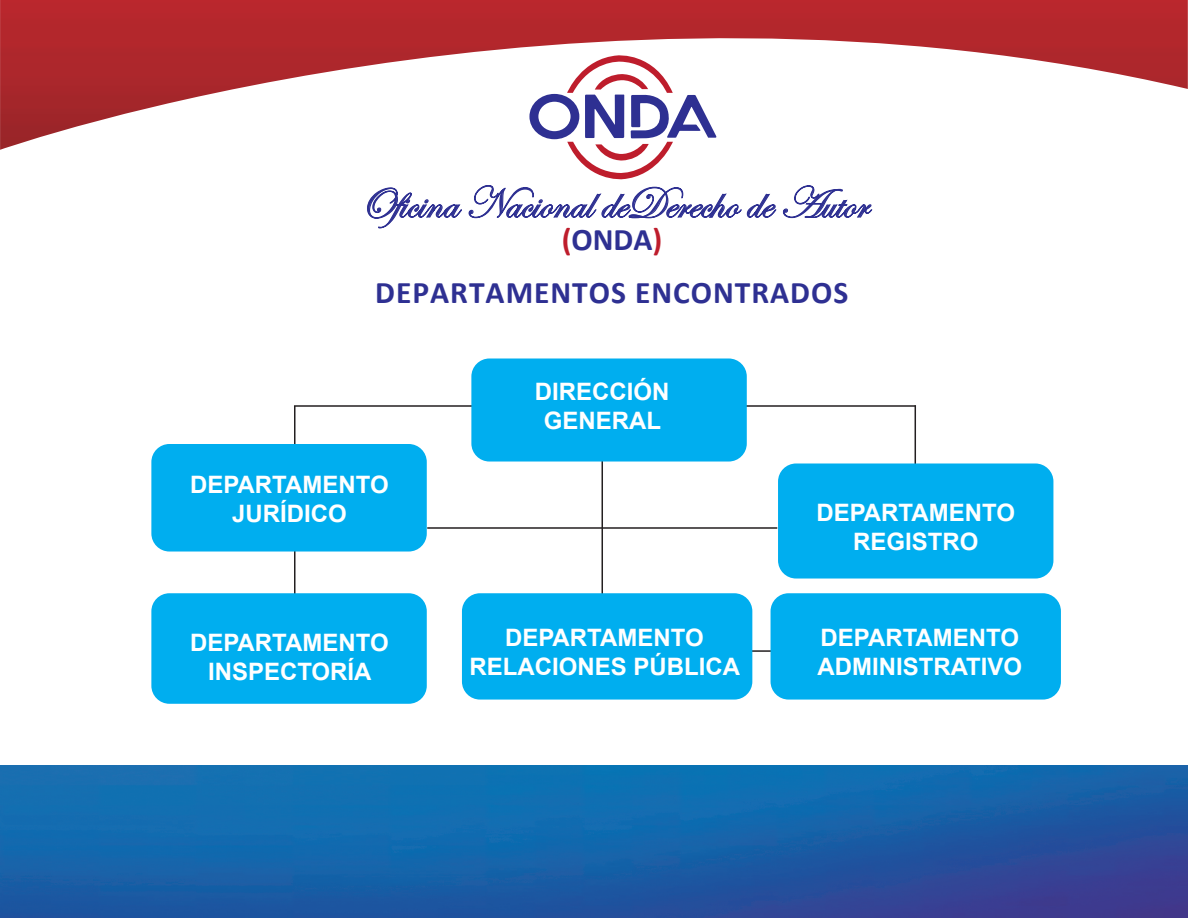
<style>
.page{position:relative;width:1188px;height:918px;background:#fff}
.page>*{position:absolute;margin:0;border:0;box-sizing:border-box;transform-origin:0 0}
.t1{font:45px "Edwardian Script ITC";color:#2e3092}
.t2{font:700 31.5px "Calibri";letter-spacing:.03em;color:#2e3092}
.t3{font:700 24px/28.8px "Arial";color:#fff;text-align:center}
.s1{color:#be1d2c}
</style>
<div class="page">
<img style="left:0;top:0;width:1188px;height:150px">
<img style="left:0;top:765px;width:1188px;height:153px">
<hr style="left:294px;top:406px;width:2px;height:255px;background:#231f20">
<hr style="left:915px;top:405px;width:1px;height:150px;background:#231f20">
<hr style="left:602px;top:427px;width:1px;height:255px;background:#231f20">
<hr style="left:427px;top:527px;width:350px;height:2px;background:#231f20">
<hr style="left:639px;top:650px;width:350px;height:2px;background:#231f20">
<hr style="left:294px;top:405px;width:622px;height:2px;background:#231f20">
<div style="left:778px;top:464px;width:275px;height:115px;background:#00aeef;border-radius:18px"></div>
<div style="left:471px;top:359px;width:276px;height:103px;background:#00aeef;border-radius:18px"></div>
<div style="left:462px;top:593px;width:290px;height:107px;background:#00aeef;border-radius:18px"></div>
<div style="left:771px;top:593px;width:290px;height:107px;background:#00aeef;border-radius:18px"></div>
<div style="left:151px;top:444px;width:276px;height:108px;background:#00aeef;border-radius:18px"></div>
<div style="left:151px;top:593px;width:276px;height:111px;background:#00aeef;border-radius:18px"></div>
<svg style="left:366px;top:52px;width:507px;height:177px"></svg>
<hr style="left:640px;top:883px;width:44px;height:2px;background:#1c56a0;border-radius:50%">
<div style="left:640px;top:849px;width:43px;height:33px;background:#145da4;border-radius:50%"></div>
<div style="left:639px;top:848px;width:41px;height:33px;border:1px solid #fff;border-radius:50%"></div>
<svg style="left:639px;top:849px;width:41px;height:36px"></svg>
<hr style="left:534px;top:883px;width:45px;height:2px;background:#1b59a2;border-radius:50%">
<div style="left:534px;top:848px;width:43px;height:34px;background:#1e5ea5;border-radius:50%"></div>
<div style="left:534px;top:848px;width:43px;height:33px;background:#1c61a8;border-radius:50%"></div>
<div style="left:532px;top:848px;width:43px;height:33px;border:1px solid #fff;border-radius:50%"></div>
<svg style="left:533px;top:848px;width:41px;height:37px"></svg>
<div style="left:587px;top:848px;width:44px;height:34px;background:#1260a7;border-radius:50%"></div>
<div style="left:585px;top:847px;width:43px;height:34px;border:1px solid #fff;border-radius:50%"></div>
<svg style="left:586px;top:848px;width:42px;height:37px"></svg>
<div style="left:692px;top:851px;width:40px;height:30px;background:#1959a3;border-radius:50%"></div>
<div style="left:691px;top:850px;width:39px;height:31px;border:1px solid #fff;border-radius:50%"></div>
<svg style="left:692px;top:851px;width:38px;height:34px"></svg>
<div style="left:546px;top:765px;width:164px;height:65px;background:#0f6fb2"></div>
<h1 class="t1" style="left:357px;top:178px;width:512px">Oficina Nacional deDerecho de Autor</h1>
<h2 class="t2" style="left:562px;top:217px;width:102px"><span class="s1">(</span>ONDA<span class="s1">)</span></h2>
<h2 class="t2" style="left:375px;top:270px;width:475px">DEPARTAMENTOS ENCONTRADOS</h2>
<p class="t3" style="left:190px;top:471px;width:200px">DEPARTAMENTO<br>JURÍDICO</p>
<p class="t3" style="left:535px;top:378px;width:136px">DIRECCIÓN<br>GENERAL</p>
<p class="t3" style="left:816px;top:498px;width:200px">DEPARTAMENTO<br>REGISTRO</p>
<p class="t3" style="left:190px;top:628px;width:200px">DEPARTAMENTO<br>INSPECTORÍA</p>
<p class="t3" style="left:469px;top:624px;width:272px">DEPARTAMENTO<br>RELACIONES PÚBLICA</p>
<p class="t3" style="left:817px;top:624px;width:206px;text-align:left">DEPARTAMENTO<br>ADMINISTRATIVO</p>
</div>
